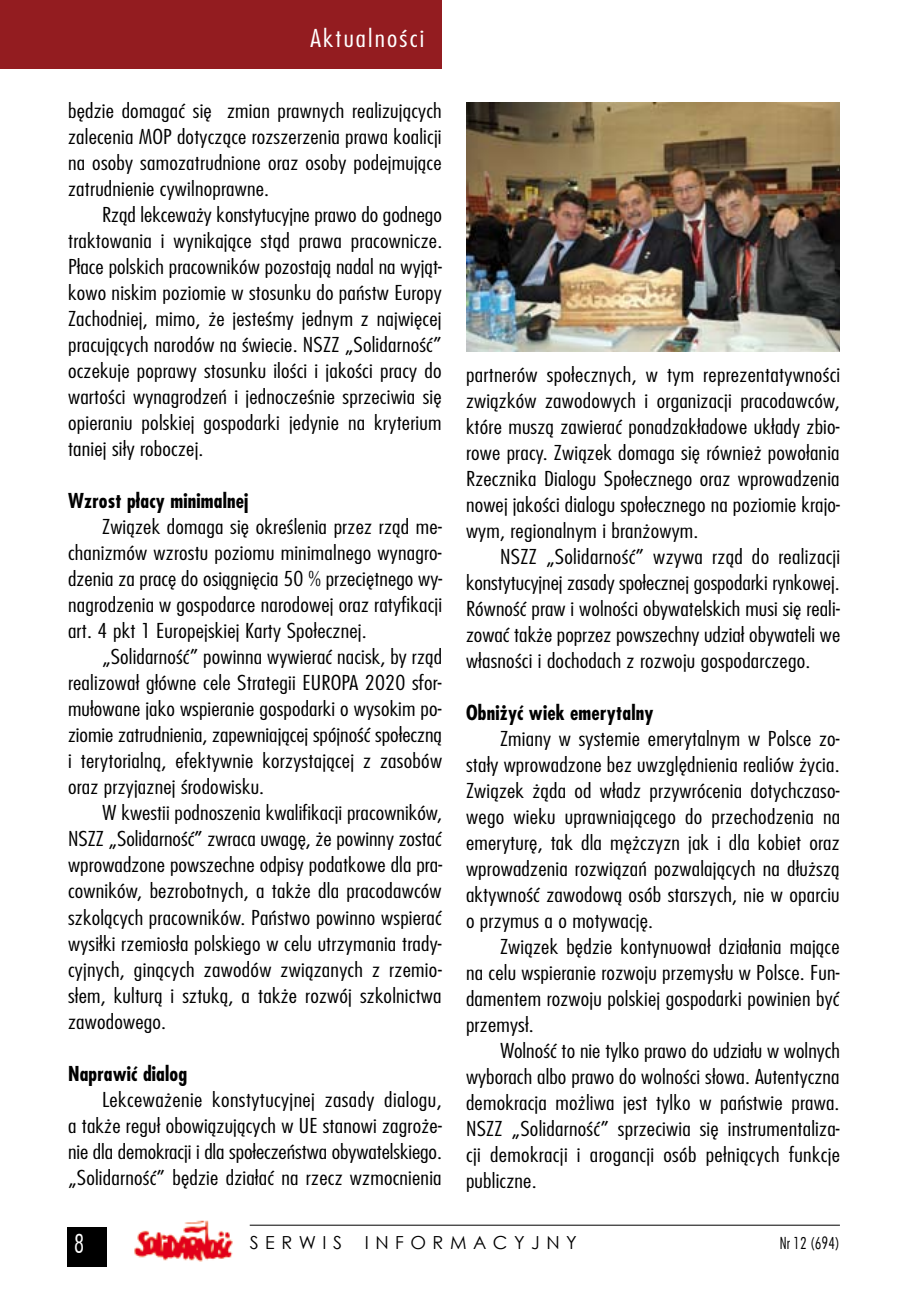
<style>
.page{position:relative;width:908px;height:1304px;background:#fff}
.page>*{position:absolute;margin:0;border:0;box-sizing:border-box;transform-origin:0 0}
.t1{font:28px "Futura Condensed Light Pl";color:#fff}
.t2{font:300 24px "Fujiyama";letter-spacing:.075em;color:#fff;scale:1.2 1}
.t3{font:300 20px/26px "Fujiyama";letter-spacing:.01em;color:#000;text-align:justify;scale:1.2 1}
.t4{font:700 20px "Fujiyama";letter-spacing:.01em;color:#000}
.t5{font:18px "Century Gothic";letter-spacing:.36em;color:#000}
.t6{font:18px "Futura Condensed Light Pl";color:#000}
</style>
<div class="page">
<hr style="left:250px;top:1225px;width:589px;height:1px;background:#000">
<div style="left:67px;top:1227px;width:40px;height:40px;background:#000"></div>
<img style="left:134px;top:1220px;width:99px;height:42px">
<div style="left:0;top:0;width:441px;height:68px;background:#931c20"></div>
<img style="left:466px;top:102px;width:373px;height:250px">
<p class="t2" style="left:310px;top:22px;width:96px">Aktualności</p>
<p class="t3" style="left:68px;top:97px;width:313px">będzie domagać się zmian prawnych realizujących zalecenia MOP dotyczące rozszerzenia prawa koalicji na osoby samozatrudnione oraz osoby podejmujące zatrudnienie cywilnoprawne.</p>
<p class="t3" style="left:68px;top:201px;width:313px;text-indent:34px">Rząd lekceważy konstytucyjne prawo do godnego traktowania i wynikające stąd prawa pracownicze.<br>Płace polskich pracowników pozostają nadal na wyjąt&shy;kowo niskim poziomie w stosunku do państw Europy Zachodniej, mimo, że jesteśmy jednym z najwięcej pracujących narodów na świecie. NSZZ „Solidarność” oczekuje poprawy stosunku ilości i jakości pracy do wartości wynagrodzeń i jednocześnie sprzeciwia się opieraniu polskiej gospodarki jedynie na kryterium taniej siły roboczej.</p>
<p class="t4" style="left:68px;top:488px;width:182px">Wzrost płacy minimalnej</p>
<p class="t3" style="left:68px;top:513px;width:313px;text-indent:34px">Związek domaga się określenia przez rząd me&shy;chanizmów wzrostu poziomu minimalnego wynagro&shy;dzenia za pracę do osiągnięcia 50 % przeciętnego wy&shy;nagrodzenia w gospodarce narodowej oraz ratyfikacji art. 4 pkt 1 Europejskiej Karty Społecznej.</p>
<p class="t3" style="left:68px;top:643px;width:313px;text-indent:34px">„Solidarność” powinna wywierać nacisk, by rząd realizował główne cele Strategii EUROPA 2020 sfor&shy;mułowane jako wspieranie gospodarki o wysokim po&shy;ziomie zatrudnienia, zapewniającej spójność społeczną i terytorialną, efektywnie korzystającej z zasobów oraz przyjaznej środowisku.</p>
<p class="t3" style="left:68px;top:799px;width:313px;text-indent:34px">W kwestii podnoszenia kwalifikacji pracowników, NSZZ „Solidarność” zwraca uwagę, że powinny zostać wprowadzone powszechne odpisy podatkowe dla pra&shy;cowników, bezrobotnych, a także dla pracodawców szkolących pracowników. Państwo powinno wspierać wysiłki rzemiosła polskiego w celu utrzymania trady&shy;cyjnych, ginących zawodów związanych z rzemio&shy;słem, kulturą i sztuką, a także rozwój szkolnictwa zawodowego.</p>
<p class="t4" style="left:68px;top:1060px;width:121px">Naprawić dialog</p>
<p class="t3" style="left:68px;top:1085px;width:313px;text-indent:34px">Lekceważenie konstytucyjnej zasady dialogu, a także reguł obowiązujących w UE stanowi zagroże&shy;nie dla demokracji i dla społeczeństwa obywatelskiego. „Solidarność” będzie działać na rzecz wzmocnienia</p>
<p class="t3" style="left:466px;top:361px;width:313px">partnerów społecznych, w tym reprezentatywności związków zawodowych i organizacji pracodawców, które muszą zawierać ponadzakładowe układy zbio&shy;rowe pracy. Związek domaga się również powołania Rzecznika Dialogu Społecznego oraz wprowadzenia nowej jakości dialogu społecznego na poziomie krajo&shy;wym, regionalnym i branżowym.</p>
<p class="t3" style="left:466px;top:543px;width:313px;text-indent:34px">NSZZ „Solidarność” wzywa rząd do realizacji konstytucyjnej zasady społecznej gospodarki rynkowej.<br>Równość praw i wolności obywatelskich musi się reali&shy;zować także poprzez powszechny udział obywateli we własności i dochodach z rozwoju gospodarczego.</p>
<p class="t4" style="left:466px;top:700px;width:189px">Obniżyć wiek emerytalny</p>
<p class="t3" style="left:466px;top:725px;width:313px;text-indent:34px">Zmiany w systemie emerytalnym w Polsce zo&shy;stały wprowadzone bez uwzględnienia realiów życia.<br>Związek żąda od władz przywrócenia dotychczaso&shy;wego wieku uprawniającego do przechodzenia na emeryturę, tak dla mężczyzn jak i dla kobiet oraz wprowadzenia rozwiązań pozwalających na dłuższą aktywność zawodową osób starszych, nie w oparciu o przymus a o motywację.</p>
<p class="t3" style="left:466px;top:933px;width:313px;text-indent:34px">Związek będzie kontynuował działania mające na celu wspieranie rozwoju przemysłu w Polsce. Fun&shy;damentem rozwoju polskiej gospodarki powinien być przemysł.</p>
<p class="t3" style="left:466px;top:1037px;width:313px;text-indent:34px">Wolność to nie tylko prawo do udziału w wolnych wyborach albo prawo do wolności słowa. Autentyczna demokracja możliwa jest tylko w państwie prawa.<br>NSZZ „Solidarność” sprzeciwia się instrumentaliza&shy;cji demokracji i arogancji osób pełniących funkcje publiczne.</p>
<h1 class="t1" style="left:74px;top:1229px;width:12px">8</h1>
<p class="t5" style="left:250px;top:1230px;width:94px">SERWIS</p>
<p class="t5" style="left:364px;top:1230px;width:213px">INFORMACYJNY</p>
<p class="t6" style="left:779px;top:1233px;width:62px">Nr 12 (694)</p>
</div>
